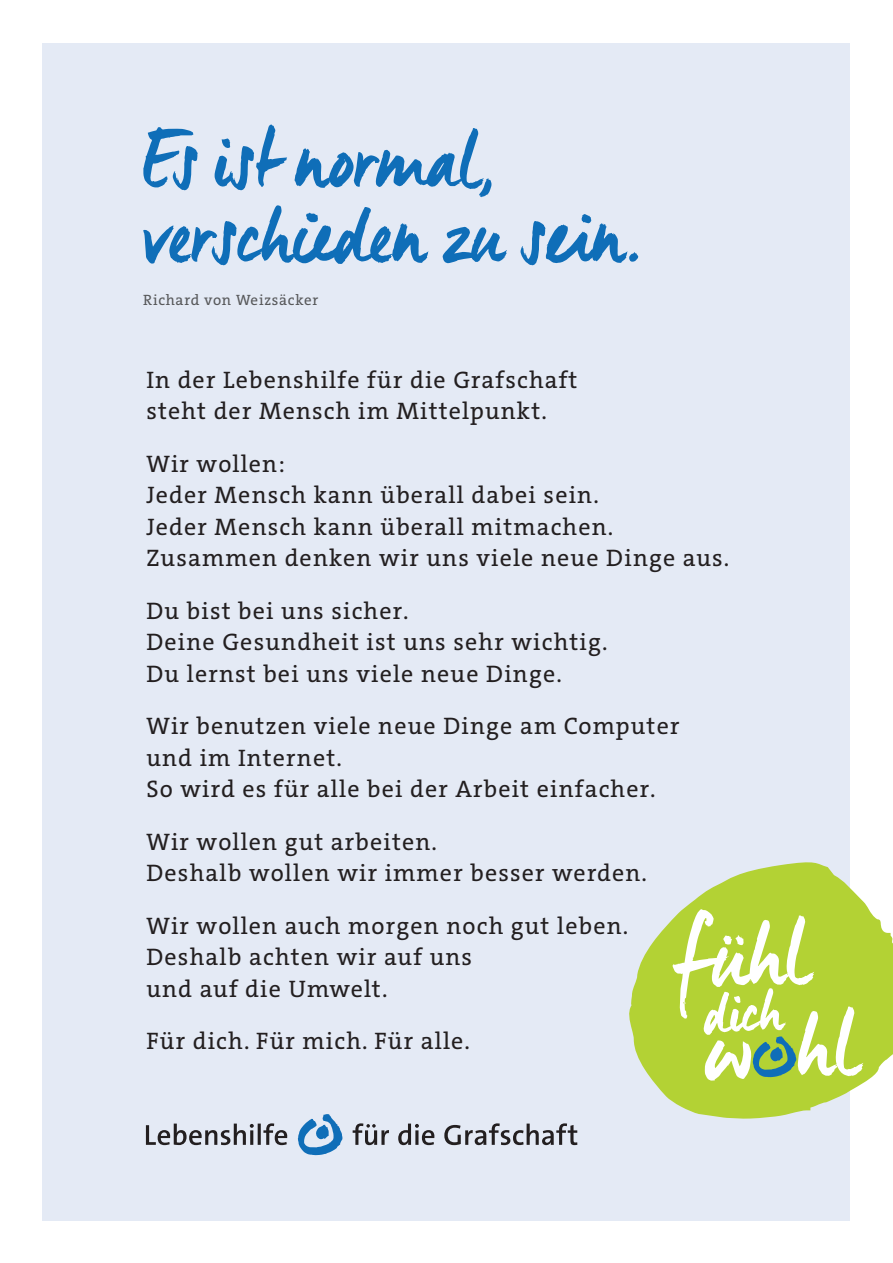
<style>
.page{position:relative;width:893px;height:1263px;background:#fff}
.page>*{position:absolute;margin:0;border:0;box-sizing:border-box;transform-origin:0 0}
.t1{font:82.5px "Manus";color:#0f6eb8}
.t2{font:24px "The Serif C5";letter-spacing:.05em;color:#231f20}
.t3{font:15px "The Serif C5";letter-spacing:.05em;color:#57585a}
</style>
<div class="page">
<div style="left:43px;top:43px;width:807px;height:1177px;background:#e4eaf5"></div>
<svg style="left:629px;top:862px;width:264px;height:256px;fill:#b3d234"></svg>
<svg style="left:672px;top:909px;width:192px;height:172px;background:#c0da66"></svg>
<svg style="left:298px;top:1114px;width:45px;height:41px"></svg>
<svg style="left:146px;top:1123px;width:141px;height:22px"></svg>
<svg style="left:353px;top:1123px;width:224px;height:22px"></svg>
<p class="t1" style="left:143px;top:110px;width:352px">Es ist normal,</p>
<p class="t1" style="left:143px;top:185px;width:498px">verschieden zu sein.</p>
<p class="t3" style="left:143px;top:290px;width:177px">Richard von Weizsäcker</p>
<p class="t2" style="left:146px;top:364px;width:433px">In der Lebenshilfe für die Grafschaft</p>
<p class="t2" style="left:146px;top:396px;width:402px">steht der Mensch im Mittelpunkt.</p>
<p class="t2" style="left:146px;top:448px;width:140px">Wir wollen:</p>
<p class="t2" style="left:146px;top:480px;width:454px">Jeder Mensch kann überall dabei sein.</p>
<p class="t2" style="left:146px;top:511px;width:469px">Jeder Mensch kann überall mitmachen.</p>
<p class="t2" style="left:146px;top:543px;width:585px">Zusammen denken wir uns viele neue Dinge aus.</p>
<p class="t2" style="left:146px;top:595px;width:264px">Du bist bei uns sicher.</p>
<p class="t2" style="left:146px;top:627px;width:463px">Deine Gesundheit ist uns sehr wichtig.</p>
<p class="t2" style="left:146px;top:658px;width:417px">Du lernst bei uns viele neue Dinge.</p>
<p class="t2" style="left:146px;top:711px;width:535px">Wir benutzen viele neue Dinge am Computer</p>
<p class="t2" style="left:146px;top:742px;width:197px">und im Internet.</p>
<p class="t2" style="left:146px;top:774px;width:511px">So wird es für alle bei der Arbeit einfacher.</p>
<p class="t2" style="left:146px;top:826px;width:292px">Wir wollen gut arbeiten.</p>
<p class="t2" style="left:146px;top:858px;width:502px">Deshalb wollen wir immer besser werden.</p>
<p class="t2" style="left:146px;top:910px;width:483px">Wir wollen auch morgen noch gut leben.</p>
<p class="t2" style="left:146px;top:942px;width:327px">Deshalb achten wir auf uns</p>
<p class="t2" style="left:146px;top:973px;width:243px">und auf die Umwelt.</p>
<p class="t2" style="left:146px;top:1026px;width:325px">Für dich. Für mich. Für alle.</p>
</div>
